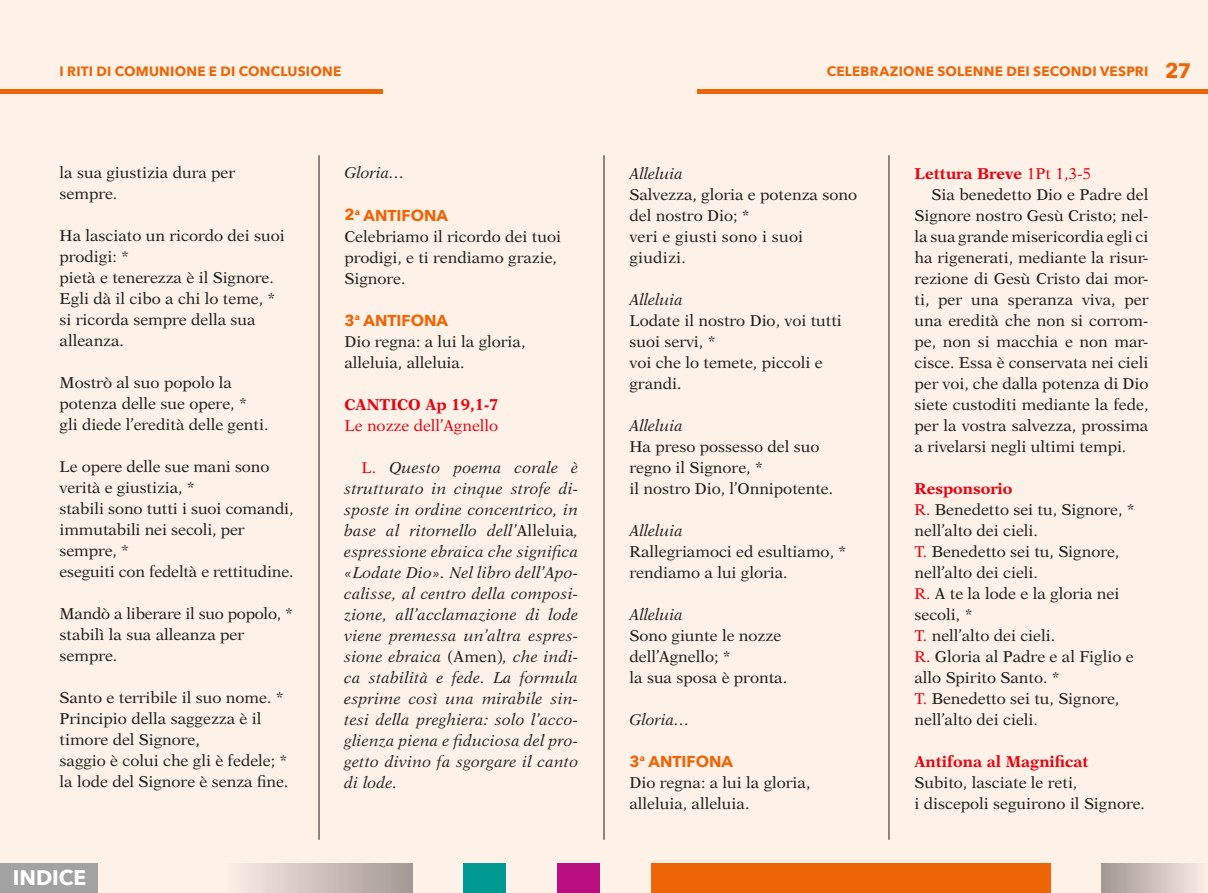
<style>
.page{position:relative;width:1208px;height:893px;background:#fef1e8}
.page>*{position:absolute;margin:0;border:0;box-sizing:border-box;transform-origin:0 0}
.t1{font:700 21px "Avenir Next";color:#fff}
.t2{font:15.75px/21px "New Aster LT Std";color:#1d1d1b}
.t3{font:italic 15.75px/21px "New Aster LT Std";color:#1d1d1b;text-align:justify}
.t4{font:700 15.75px "New Aster LT Std";color:#e30613}
.t5{font:700 15.75px "Avenir Next";color:#ec6608}
.t6{font:15.75px "New Aster LT Std";color:#e30613}
.t7{font:700 13.5px "Avenir Next";letter-spacing:.015em;color:#ec6608}
.s1{font-size:21px}
.s2{font-style:normal;color:#e30613}
.s3{font-style:normal}
.s4{font-weight:400}
.s5{font-weight:700;color:#e30613}
.s6{color:#e30613}
</style>
<div class="page">
<div style="left:697px;top:89px;width:511px;height:5px;background:#ec6608"></div>
<div style="left:0;top:89px;width:383px;height:5px;background:#ec6608"></div>
<div style="left:221px;top:863px;width:191px;height:30px;background:linear-gradient(to right,#fef0e7,#a39893)"></div>
<div style="left:463px;top:863px;width:43px;height:30px;background:#009a93"></div>
<div style="left:557px;top:863px;width:43px;height:30px;background:#b80e80"></div>
<div style="left:1101px;top:863px;width:107px;height:30px;background:linear-gradient(to right,#a19691,#fceee6)"></div>
<div style="left:651px;top:863px;width:399px;height:30px;background:#ec6608"></div>
<div style="left:0;top:863px;width:98px;height:30px;background:#a3a2a2"></div>
<hr style="left:604px;top:155px;width:1px;height:685px;background:#1d1d1b">
<hr style="left:319px;top:155px;width:1px;height:685px;background:#1d1d1b">
<hr style="left:888px;top:155px;width:1px;height:685px;background:#1d1d1b">
<p class="t7" style="left:60px;top:60px;width:283px">I RITI DI COMUNIONE E DI CONCLUSIONE</p>
<p class="t7" style="left:826px;top:60px;width:366px">CELEBRAZIONE SOLENNE DEI SECONDI VESPRI <span class="s1">27</span></p>
<p class="t2" style="left:60px;top:163px;width:177px">la sua giustizia dura per sempre.</p>
<p class="t2" style="left:60px;top:226px;width:227px">Ha lasciato un ricordo dei suoi prodigi: *<br>pietà e tenerezza è il Signore.<br>Egli dà il cibo a chi lo teme, * si ricorda sempre della sua alleanza.</p>
<p class="t2" style="left:60px;top:373px;width:210px">Mostrò al suo popolo la potenza delle sue opere, * gli diede l’eredità delle genti.</p>
<p class="t2" style="left:60px;top:457px;width:235px">Le opere delle sue mani sono verità e giustizia, *<br>stabili sono tutti i suoi comandi, immutabili nei secoli, per sempre, *<br>eseguiti con fedeltà e rettitudine.</p>
<p class="t2" style="left:60px;top:604px;width:235px">Mandò a liberare il suo popolo, * stabilì la sua alleanza per sempre.</p>
<p class="t2" style="left:60px;top:688px;width:230px">Santo e terribile il suo nome. *<br>Principio della saggezza è il timore del Signore,<br>saggio è colui che gli è fedele; * la lode del Signore è senza fine.</p>
<h1 class="t1" style="left:13px;top:859px;width:75px">INDICE</h1>
<p class="t3" style="left:344px;top:163px;width:62px">Gloria…</p>
<p class="t5" style="left:344px;top:201px;width:105px">2<sup>a</sup> ANTIFONA</p>
<p class="t2" style="left:344px;top:226px;width:218px">Celebriamo il ricordo dei tuoi prodigi, e ti rendiamo grazie,<br>Signore.</p>
<p class="t5" style="left:344px;top:306px;width:105px">3<sup>a</sup> ANTIFONA</p>
<p class="t2" style="left:344px;top:331px;width:182px">Dio regna: a lui la gloria, alleluia, alleluia.</p>
<p class="t4" style="left:344px;top:395px;width:156px">CANTICO Ap 19,1-7</p>
<p class="t6" style="left:344px;top:416px;width:155px">Le nozze dell’Agnello</p>
<p class="t3" style="left:344px;top:457px;width:235px;text-indent:17px"><span class="s2">L.</span> Questo poema corale è strutturato in cinque strofe di&shy;sposte in ordine concentrico, in base al ritornello dell’<span class="s3">Alleluia</span>, espressione ebraica che significa «Lodate Dio». Nel libro dell’Apo&shy;calisse, al centro della composi&shy;zione, all’acclamazione di lode viene premessa un’altra espres&shy;sione ebraica <span class="s3">(Amen)</span>, che indi&shy;ca stabilità e fede. La formula esprime così una mirabile sin&shy;tesi della preghiera: solo l’acco&shy;glienza piena e fiduciosa del pro&shy;getto divino fa sgorgare il canto di lode.</p>
<p class="t3" style="left:629px;top:163px;width:55px">Alleluia</p>
<p class="t2" style="left:629px;top:184px;width:229px">Salvezza, gloria e potenza sono del nostro Dio; *<br>veri e giusti sono i suoi giudizi.</p>
<p class="t3" style="left:629px;top:289px;width:55px">Alleluia</p>
<p class="t2" style="left:629px;top:310px;width:214px">Lodate il nostro Dio, voi tutti suoi servi, *<br>voi che lo temete, piccoli e grandi.</p>
<p class="t3" style="left:629px;top:415px;width:55px">Alleluia</p>
<p class="t2" style="left:629px;top:436px;width:205px">Ha preso possesso del suo regno il Signore, *<br>il nostro Dio, l’Onnipotente.</p>
<p class="t3" style="left:629px;top:520px;width:55px">Alleluia</p>
<p class="t2" style="left:629px;top:541px;width:218px">Rallegriamoci ed esultiamo, * rendiamo a lui gloria.</p>
<p class="t3" style="left:629px;top:604px;width:55px">Alleluia</p>
<p class="t2" style="left:629px;top:625px;width:159px">Sono giunte le nozze dell’Agnello; *<br>la sua sposa è pronta.</p>
<p class="t3" style="left:629px;top:709px;width:62px">Gloria…</p>
<p class="t5" style="left:629px;top:747px;width:105px">3<sup>a</sup> ANTIFONA</p>
<p class="t2" style="left:629px;top:772px;width:182px">Dio regna: a lui la gloria, alleluia, alleluia.</p>
<p class="t4" style="left:914px;top:164px;width:178px">Lettura Breve <span class="s4">1Pt 1,3-5</span></p>
<p class="t2" style="left:931px;top:184px;width:218px">Sia benedetto Dio e Padre del</p>
<p class="t2" style="left:914px;top:205px;width:235px">Signore nostro Gesù Cristo; nel-</p>
<p class="t2" style="left:914px;top:226px;width:235px">la sua grande misericordia egli ci</p>
<p class="t2" style="left:914px;top:247px;width:235px">ha rigenerati, mediante la risur-</p>
<p class="t2" style="left:914px;top:268px;width:235px">rezione di Gesù Cristo dai mor-</p>
<p class="t2" style="left:914px;top:289px;width:235px">ti, per una speranza viva, per</p>
<p class="t2" style="left:914px;top:310px;width:235px">una eredità che non si corrom-</p>
<p class="t2" style="left:914px;top:331px;width:235px">pe, non si macchia e non mar-</p>
<p class="t2" style="left:914px;top:352px;width:235px">cisce. Essa è conservata nei cieli</p>
<p class="t2" style="left:914px;top:373px;width:235px">per voi, che dalla potenza di Dio</p>
<p class="t2" style="left:914px;top:394px;width:235px">siete custoditi mediante la fede,</p>
<p class="t2" style="left:914px;top:415px;width:235px">per la vostra salvezza, prossima</p>
<p class="t2" style="left:914px;top:436px;width:213px">a rivelarsi negli ultimi tempi.</p>
<p class="t2" style="left:914px;top:478px;width:222px"><span class="s5">Responsorio<br></span><span class="s6">R.</span> Benedetto sei tu, Signore, * nell’alto dei cieli.<br><span class="s6">T.</span> Benedetto sei tu, Signore, nell’alto dei cieli.<br><span class="s6">R.</span> A te la lode e la gloria nei secoli, *<br><span class="s6">T.</span> nell’alto dei cieli.<br><span class="s6">R.</span> Gloria al Padre e al Figlio e allo Spirito Santo. *<br><span class="s6">T.</span> Benedetto sei tu, Signore, nell’alto dei cieli.</p>
<p class="t4" style="left:914px;top:752px;width:176px">Antifona al Magnificat</p>
<p class="t2" style="left:914px;top:772px;width:232px">Subito, lasciate le reti,<br>i discepoli seguirono il Signore.</p>
</div>
